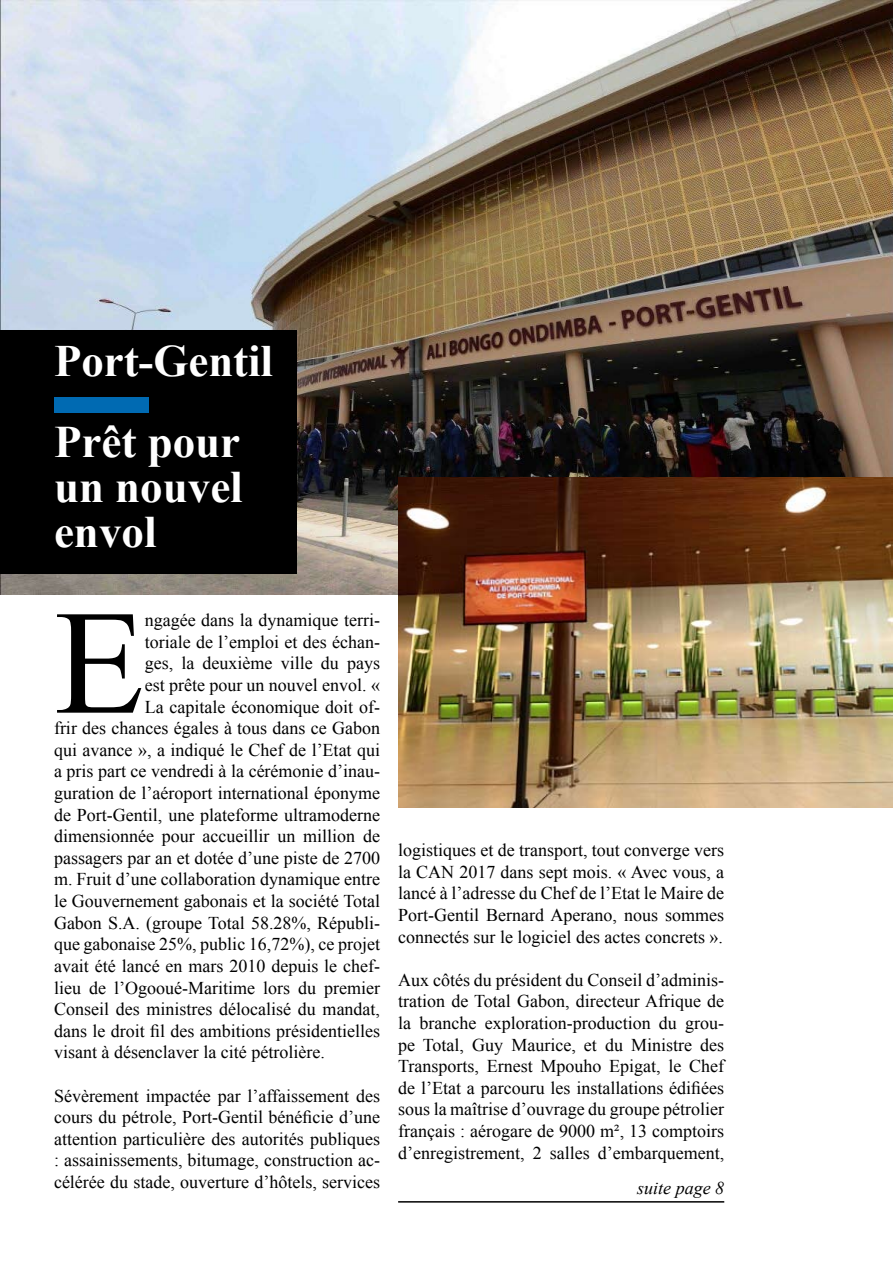
<style>
.page{position:relative;width:893px;height:1263px;background:#fff}
.page>*{position:absolute;margin:0;border:0;box-sizing:border-box;transform-origin:0 0}
.t1{font:148.5px "Times New Roman";color:#000}
.t2{font:700 45px/45px "Times New Roman";color:#fff;text-align:justify}
.t3{font:700 44.85px "Times New Roman";color:#fff}
.t4{font:18px/21.6px "Times New Roman";color:#000;text-align:justify}
.t5{font:italic 18px "Times New Roman";color:#000}
</style>
<div class="page">
<img style="left:0;top:0;width:892px;height:595px">
<div style="left:0;top:330px;width:296px;height:243px;background:#000"></div>
<div style="left:54px;top:397px;width:95px;height:15px;background:#006ab2"></div>
<hr style="left:398px;top:1201px;width:326px;height:1px;background:#000">
<img style="left:398px;top:478px;width:495px;height:330px">
<h3 class="t3" style="left:54px;top:329px;width:221px">Port-Gentil</h3>
<h2 class="t2" style="left:54px;top:418px;width:190px">Prêt pour un nouvel envol</h2>
<h1 class="t1" style="left:54px;top:558px;width:92px">E</h1>
<p class="t4" style="left:145px;top:609px;width:237px">ngagée dans la dynamique terri-</p>
<p class="t4" style="left:145px;top:630px;width:237px">toriale de l’emploi et des échan-</p>
<p class="t4" style="left:145px;top:652px;width:237px">ges, la deuxième ville du pays</p>
<p class="t4" style="left:145px;top:674px;width:237px">est prête pour un nouvel envol. «</p>
<p class="t4" style="left:145px;top:695px;width:237px">La capitale économique doit of-</p>
<p class="t4" style="left:54px;top:717px;width:328px">frir des chances égales à tous dans ce Gabon</p>
<p class="t4" style="left:54px;top:738px;width:328px">qui avance », a indiqué le Chef de l’Etat qui</p>
<p class="t4" style="left:54px;top:760px;width:328px">a pris part ce vendredi à la cérémonie d’inau-</p>
<p class="t4" style="left:54px;top:782px;width:328px">guration de l’aéroport international éponyme</p>
<p class="t4" style="left:54px;top:803px;width:328px">de Port-Gentil, une plateforme ultramoderne</p>
<p class="t4" style="left:54px;top:825px;width:328px">dimensionnée pour accueillir un million de</p>
<p class="t4" style="left:54px;top:846px;width:328px">passagers par an et dotée d’une piste de 2700</p>
<p class="t4" style="left:54px;top:868px;width:328px">m. Fruit d’une collaboration dynamique entre</p>
<p class="t4" style="left:54px;top:890px;width:328px">le Gouvernement gabonais et la société Total</p>
<p class="t4" style="left:54px;top:911px;width:328px">Gabon S.A. (groupe Total 58.28%, Républi-</p>
<p class="t4" style="left:54px;top:933px;width:328px">que gabonaise 25%, public 16,72%), ce projet</p>
<p class="t4" style="left:54px;top:954px;width:328px">avait été lancé en mars 2010 depuis le chef-</p>
<p class="t4" style="left:54px;top:976px;width:328px">lieu de l’Ogooué-Maritime lors du premier</p>
<p class="t4" style="left:54px;top:998px;width:328px">Conseil des ministres délocalisé du mandat,</p>
<p class="t4" style="left:54px;top:1019px;width:328px">dans le droit fil des ambitions présidentielles</p>
<p class="t4" style="left:54px;top:1041px;width:272px">visant à désenclaver la cité pétrolière.</p>
<p class="t4" style="left:54px;top:1084px;width:328px">Sévèrement impactée par l’affaissement des cours du pétrole, Port-Gentil bénéficie d’une attention particulière des autorités publiques : assainissements, bitumage, construction ac&shy;célérée du stade, ouverture d’hôtels, services</p>
<p class="t4" style="left:398px;top:839px;width:328px">logistiques et de transport, tout converge vers la CAN 2017 dans sept mois. « Avec vous, a lancé à l’adresse du Chef de l’Etat le Maire de Port-Gentil Bernard Aperano, nous sommes connectés sur le logiciel des actes concrets ».</p>
<p class="t4" style="left:398px;top:968px;width:328px">Aux côtés du président du Conseil d’adminis&shy;tration de Total Gabon, directeur Afrique de la branche exploration-production du grou&shy;pe Total, Guy Maurice, et du Ministre des Transports, Ernest Mpouho Epigat, le Chef de l’Etat a parcouru les installations édifiées sous la maîtrise d’ouvrage du groupe pétrolier français : aérogare de 9000 m², 13 comptoirs d’enregistrement, 2 salles d’embarquement,</p>
<p class="t5" style="left:637px;top:1175px;width:88px">suite page 8</p>
</div>
